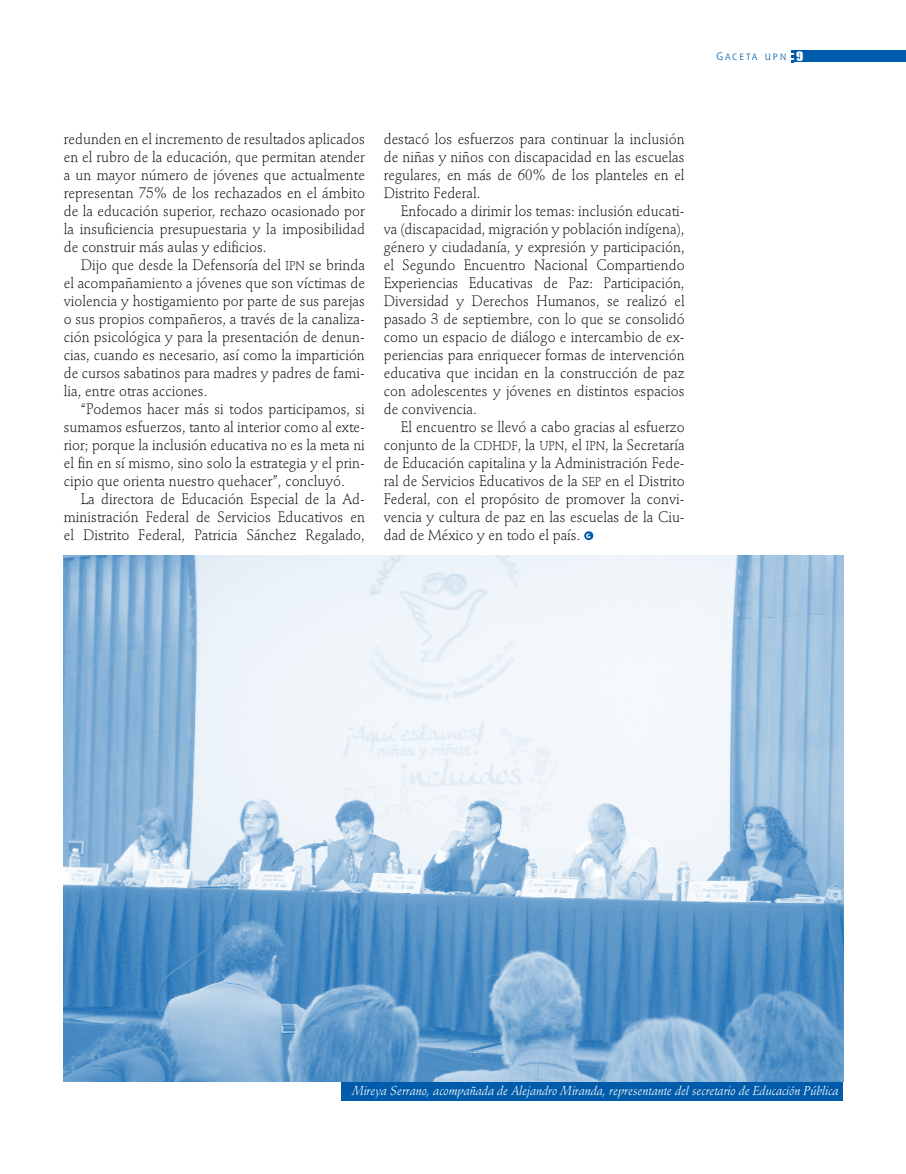
<style>
.page{position:relative;width:906px;height:1174px;background:#fff}
.page>*{position:absolute;margin:0;border:0;box-sizing:border-box;transform-origin:0 0}
.t1{font:300 15px/18px "Stempel Schneidler";color:#000;text-align:justify;scale:.95 1}
.t2{font:italic 12.75px "Stempel Schneidler";color:#fff;scale:.95 1}
.t3{font:8.85px "Shannon Book SC850";letter-spacing:.235em;color:#005cab}
.t4{font:700 6.3px "Stone Sans";color:#fff;scale:.95 1}
.s1{font-family:"Stempel Schneidler Light SC850";font-weight:400;font-size:12.75px}
.s2{font-size:10.5px}
.s3{font-family:"Briem Akademi MM 900 400";font-size:13.5px;color:#fff}
</style>
<div class="page">
<div style="left:794px;top:51px;width:112px;height:11px;background:#005cab"></div>
<svg style="left:791px;top:50px;width:2px;height:12px"></svg>
<img style="left:64px;top:555px;width:779px;height:526px">
<div style="left:584px;top:531px;width:9px;height:9px;background:#005cab;border-radius:50%"></div>
<div style="left:341px;top:1081px;width:502px;height:19px;background:#005cab"></div>
<p class="t1" style="left:64px;top:130px;width:318px">redunden en el incremento de resultados aplicados en el rubro de la educación, que permitan atender a un mayor número de jóvenes que actualmente representan 75% de los rechazados en el ámbito de la educación superior, rechazo ocasionado por la insuficiencia presupuestaria y la imposibilidad de construir más aulas y edificios.</p>
<p class="t1" style="left:64px;top:256px;width:318px;text-indent:17px">Dijo que desde la Defensoría del <span class="s1">IPN</span> se brinda el acompañamiento a jóvenes que son víctimas de violencia y hostigamiento por parte de sus parejas o sus propios compañeros, a través de la canaliza&shy;ción psicológica y para la presentación de denun&shy;cias, cuando es necesario, así como la impartición de cursos sabatinos para madres y padres de fami&shy;lia, entre otras acciones.</p>
<p class="t1" style="left:64px;top:400px;width:318px;text-indent:17px">“Podemos hacer más si todos participamos, si sumamos esfuerzos, tanto al interior como al exte&shy;rior; porque la inclusión educativa no es la meta ni el fin en sí mismo, sino solo la estrategia y el prin&shy;cipio que orienta nuestro quehacer”, concluyó.</p>
<p class="t1" style="left:64px;top:490px;width:318px;text-indent:17px">La directora de Educación Especial de la Ad&shy;ministración Federal de Servicios Educativos en el Distrito Federal, Patricia Sánchez Regalado,</p>
<p class="t1" style="left:384px;top:130px;width:318px">destacó los esfuerzos para continuar la inclusión de niñas y niños con discapacidad en las escuelas regulares, en más de 60% de los planteles en el Distrito Federal.</p>
<p class="t1" style="left:384px;top:202px;width:318px;text-indent:17px">Enfocado a dirimir los temas: inclusión educati&shy;va (discapacidad, migración y población indígena), género y ciudadanía, y expresión y participación, el Segundo Encuentro Nacional Compartiendo Experiencias Educativas de Paz: Participación, Diversidad y Derechos Humanos, se realizó el pasado 3 de septiembre, con lo que se consolidó como un espacio de diálogo e intercambio de ex&shy;periencias para enriquecer formas de intervención educativa que incidan en la construcción de paz con adolescentes y jóvenes en distintos espacios de convivencia.</p>
<p class="t1" style="left:384px;top:418px;width:318px;text-indent:17px">El encuentro se llevó a cabo gracias al esfuerzo conjunto de la <span class="s1">CDHDF</span>, la <span class="s1">UPN</span>, el <span class="s1">IPN</span>, la Secretaría de Educación capitalina y la Administración Fede&shy;ral de Servicios Educativos de la <span class="s1">SEP</span> en el Distrito Federal, con el propósito de promover la convi&shy;vencia y cultura de paz en las escuelas de la Ciu&shy;dad de México y en todo el país.</p>
<p class="t4" style="left:586px;top:532px;width:6px">G</p>
<p class="t3" style="left:716px;top:51px;width:88px"><span class="s2">G</span>ACETA UPN <span class="s3">9</span></p>
<p class="t2" style="left:352px;top:1083px;width:513px">Mireya Serrano, acompañada de Alejandro Miranda, representante del secretario de Educación Pública</p>
</div>
